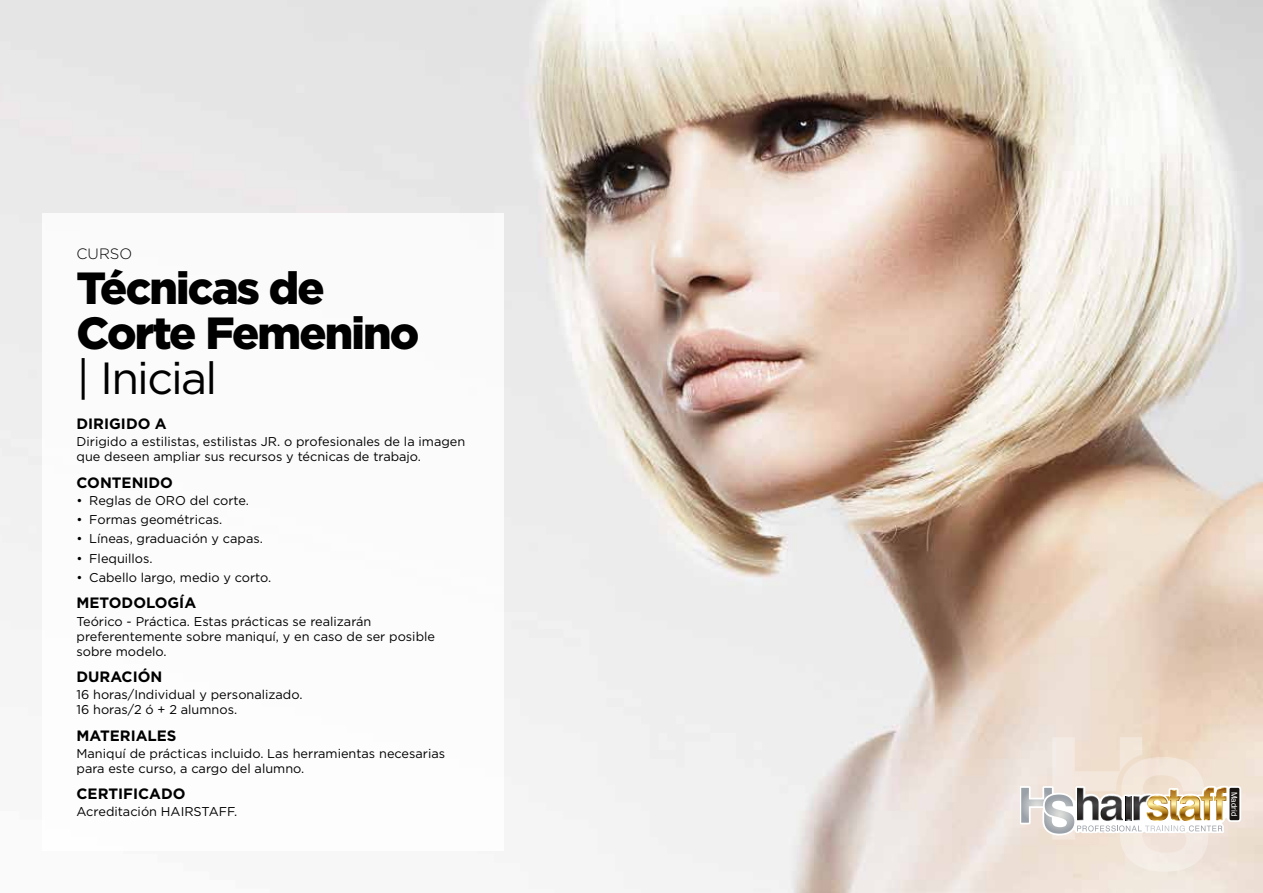
<style>
.page{position:relative;width:1263px;height:893px;background:#fff}
.page>*{position:absolute;margin:0;border:0;box-sizing:border-box;transform-origin:0 0}
.t1{font:900 45px/45px "Gotham";letter-spacing:-.04em;color:#000}
.t2{font:45px "Gotham";letter-spacing:-.04em;color:#000}
.t3{font:700 15px "Gotham";color:#000}
.t4{font:300 15px "Gotham";color:#000}
.t5{font:12.75px/15px "Gotham";color:#000}
.t6{font:7.95px "Helvetica";color:#fff}
</style>
<div class="page">
<img style="left:0;top:0;width:1263px;height:893px">
<svg style="left:1020px;top:737px;width:221px;height:135px;background:#e4d8cb"></svg>
<div style="left:43px;top:213px;width:461px;height:637px;background:#fff"></div>
<p class="t4" style="left:77px;top:244px;width:57px">CURSO</p>
<h1 class="t1" style="left:77px;top:265px;width:344px">Técnicas de<br>Corte Femenino</h1>
<h1 class="t2" style="left:77px;top:349px;width:142px">| Inicial</h1>
<p class="t3" style="left:77px;top:414px;width:92px">DIRIGIDO A</p>
<p class="t5" style="left:77px;top:434px;width:390px">Dirigido a estilistas, estilistas JR. o profesionales de la imagen que deseen ampliar sus recursos y técnicas de trabajo.</p>
<p class="t3" style="left:77px;top:472px;width:98px">CONTENIDO</p>
<p class="t5" style="left:77px;top:493px;width:174px">• Reglas de ORO del corte.</p>
<p class="t5" style="left:77px;top:512px;width:147px">• Formas geométricas.</p>
<p class="t5" style="left:77px;top:531px;width:188px">• Líneas, graduación y capas.</p>
<p class="t5" style="left:77px;top:550px;width:78px">• Flequillos.</p>
<p class="t5" style="left:77px;top:570px;width:196px">• Cabello largo, medio y corto.</p>
<p class="t3" style="left:77px;top:593px;width:121px">METODOLOGÍA</p>
<p class="t5" style="left:77px;top:613px;width:360px">Teórico - Práctica. Estas prácticas se realizarán preferentemente sobre maniquí, y en caso de ser posible sobre modelo.</p>
<p class="t3" style="left:77px;top:667px;width:87px">DURACIÓN</p>
<p class="t5" style="left:77px;top:687px;width:227px">16 horas/Individual y personalizado.<br>16 horas/2 ó + 2 alumnos.</p>
<p class="t3" style="left:77px;top:725px;width:101px">MATERIALES</p>
<p class="t5" style="left:77px;top:745px;width:370px">Maniquí de prácticas incluido. Las herramientas necesarias para este curso, a cargo del alumno.</p>
<p class="t3" style="left:77px;top:784px;width:111px">CERTIFICADO</p>
<p class="t5" style="left:77px;top:804px;width:162px">Acreditación HAIRSTAFF.</p>
<p class="t6" style="left:1240px;top:792px;width:26px;rotate:90deg">Madrid</p>
</div>
